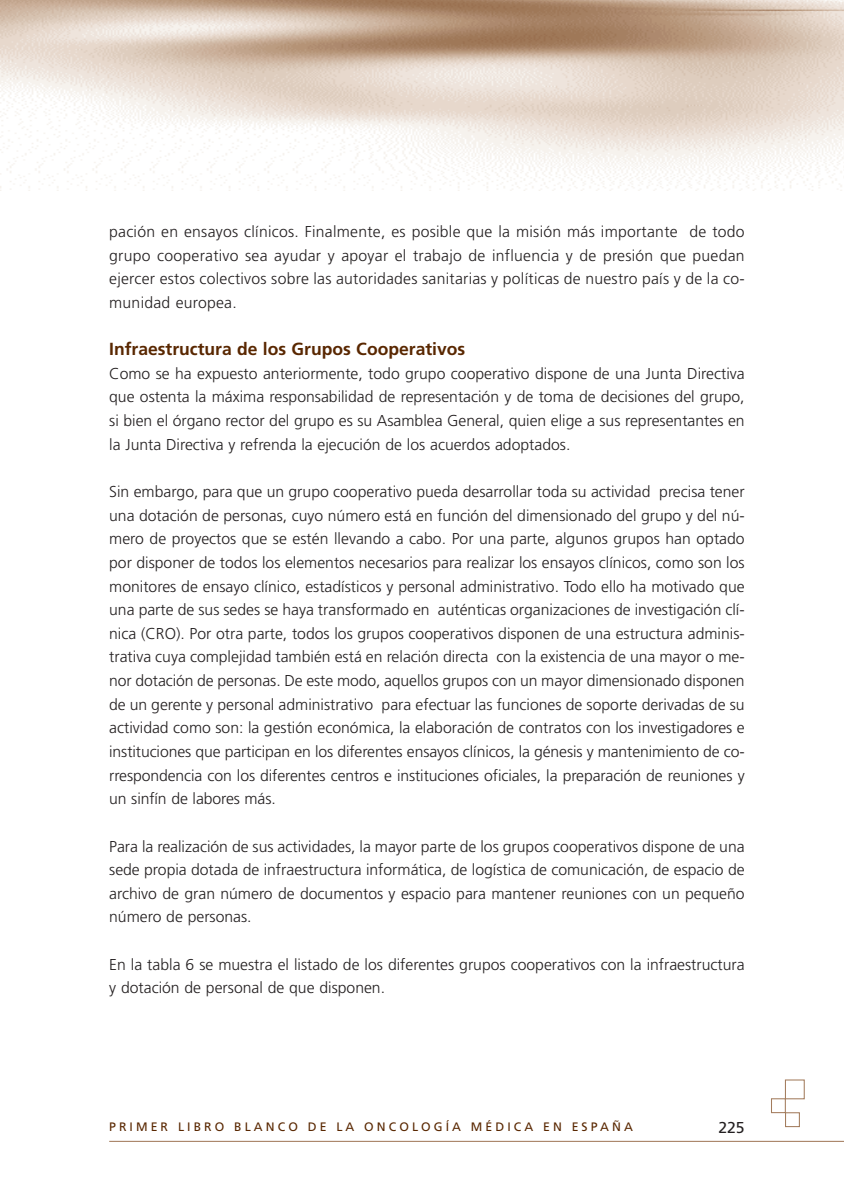
<style>
.page{position:relative;width:844px;height:1191px;background:#fff}
.page>*{position:absolute;margin:0;border:0;box-sizing:border-box;transform-origin:0 0}
.t1{font:700 17.5px "Frutiger";color:#592700}
.t2{font:300 15.75px/23.6px "Frutiger";color:#231f20;text-align:justify}
.t3{font:15.75px "Frutiger";color:#231f20}
.t4{font:12.25px "Frutiger";letter-spacing:.25em;color:#592700}
</style>
<div class="page">
<img style="left:0;top:0;width:843px;height:191px">
<div style="left:784px;top:1112px;width:15px;height:15px;border:1px solid #a37c5d"></div>
<div style="left:770px;top:1098px;width:15px;height:15px;border:1px solid #a37c5d"></div>
<div style="left:784px;top:1079px;width:20px;height:20px;border:1px solid #a37c5d"></div>
<hr style="left:109px;top:1140px;width:734px;height:1px;background:#a37c5d">
<p class="t2" style="left:109px;top:221px;width:636px">pación en ensayos clínicos. Finalmente, es posible que la misión más importante de todo grupo cooperativo sea ayudar y apoyar el trabajo de influencia y de presión que puedan ejercer estos colectivos sobre las autoridades sanitarias y políticas de nuestro país y de la co&shy;munidad europea.</p>
<p class="t1" style="left:109px;top:342px;width:357px">Infraestructura de los Grupos Cooperativos</p>
<p class="t2" style="left:109px;top:363px;width:636px">Como se ha expuesto anteriormente, todo grupo cooperativo dispone de una Junta Directiva que ostenta la máxima responsabilidad de representación y de toma de decisiones del grupo, si bien el órgano rector del grupo es su Asamblea General, quien elige a sus representantes en la Junta Directiva y refrenda la ejecución de los acuerdos adoptados.</p>
<p class="t2" style="left:109px;top:481px;width:636px">Sin embargo, para que un grupo cooperativo pueda desarrollar toda su actividad precisa tener una dotación de personas, cuyo número está en función del dimensionado del grupo y del nú&shy;mero de proyectos que se estén llevando a cabo. Por una parte, algunos grupos han optado por disponer de todos los elementos necesarios para realizar los ensayos clínicos, como son los monitores de ensayo clínico, estadísticos y personal administrativo. Todo ello ha motivado que una parte de sus sedes se haya transformado en auténticas organizaciones de investigación clí&shy;nica (CRO). Por otra parte, todos los grupos cooperativos disponen de una estructura adminis&shy;trativa cuya complejidad también está en relación directa con la existencia de una mayor o me&shy;nor dotación de personas. De este modo, aquellos grupos con un mayor dimensionado disponen de un gerente y personal administrativo para efectuar las funciones de soporte derivadas de su actividad como son: la gestión económica, la elaboración de contratos con los investigadores e instituciones que participan en los diferentes ensayos clínicos, la génesis y mantenimiento de co&shy;rrespondencia con los diferentes centros e instituciones oficiales, la preparación de reuniones y un sinfín de labores más.</p>
<p class="t2" style="left:109px;top:835px;width:636px">Para la realización de sus actividades, la mayor parte de los grupos cooperativos dispone de una sede propia dotada de infraestructura informática, de logística de comunicación, de espacio de archivo de gran número de documentos y espacio para mantener reuniones con un pequeño número de personas.</p>
<p class="t2" style="left:109px;top:953px;width:636px">En la tabla 6 se muestra el listado de los diferentes grupos cooperativos con la infraestructura y dotación de personal de que disponen.</p>
<p class="t4" style="left:109px;top:1121px;width:525px">PRIMER LIBRO BLANCO DE LA ONCOLOGÍA MÉDICA EN ESPAÑA</p>
<p class="t3" style="left:718px;top:1121px;width:28px">225</p>
</div>
